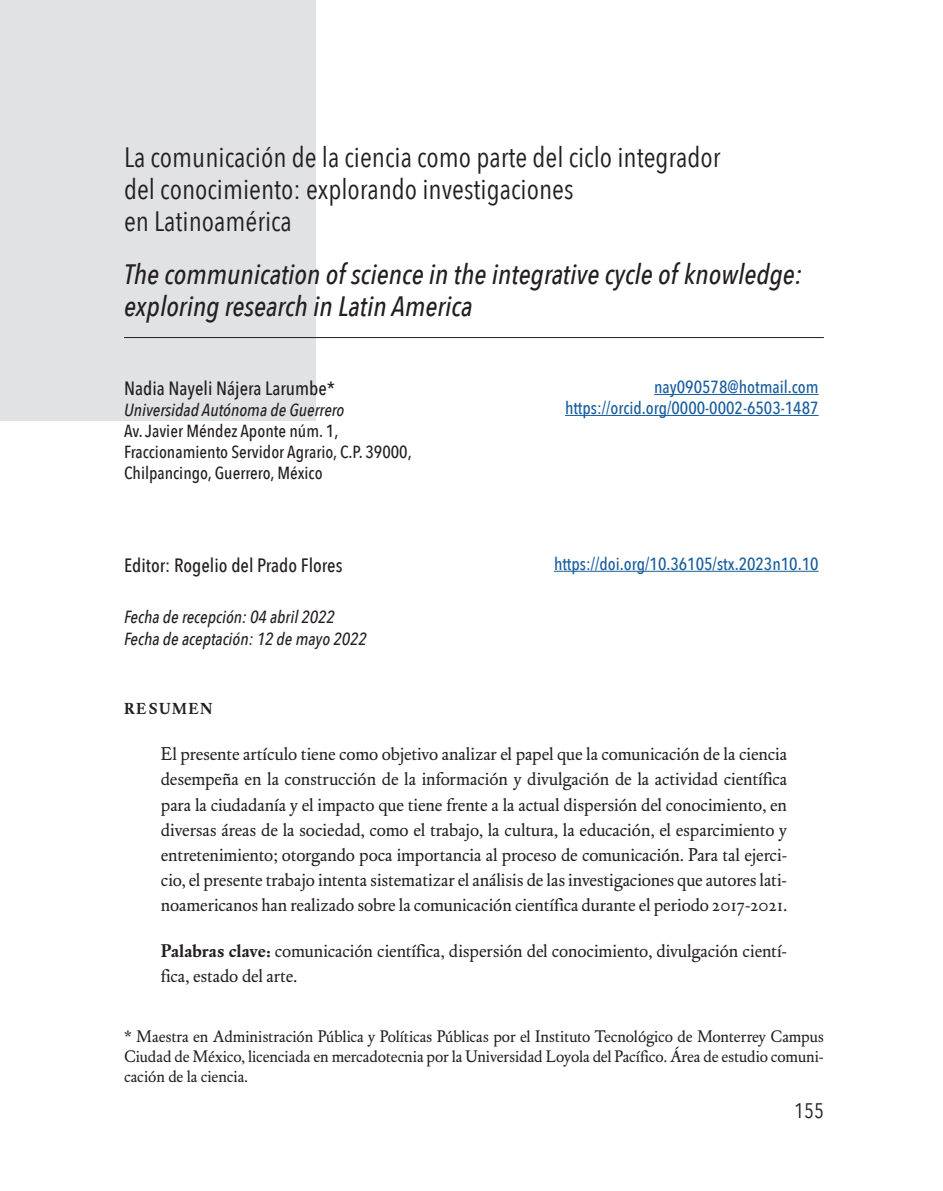
<style>
.page{position:relative;width:943px;height:1191px;background:#fff}
.page>*{position:absolute;margin:0;border:0;box-sizing:border-box;transform-origin:0 0}
.t1{font:28px/32px "Avenir Next Condensed";color:#231f20}
.t2{font:italic 500 28px/32px "Avenir Next Condensed";color:#231f20}
.t3{font:21px "Avenir Next Condensed";color:#231f20}
.t4{font:500 19.25px "Avenir Next Condensed";color:#231f20}
.t5{font:18.38px/25px "DTL Elzevir ST";color:#231f20;text-align:justify}
.t6{font:500 17.5px/21px "Avenir Next Condensed";color:#175d9e;text-align:right}
.t7{font:500 17.5px/21px "Avenir Next Condensed";color:#231f20}
.t8{font:italic 500 17.5px/21.5px "Avenir Next Condensed";color:#231f20}
.t9{font:16.62px/20.1px "DTL Elzevir ST";color:#231f20;text-align:justify}
.t10{font:700 15.92px "DTL Elzevir ST";letter-spacing:.07em;color:#231f20}
.s1{font-weight:700}
</style>
<div class="page">
<div style="left:0;top:0;width:315px;height:420px;background:#e1e2e4"></div>
<hr style="left:124px;top:337px;width:699px;height:1px;background:#231f20">
<hr style="left:654px;top:394px;width:164px;height:1px;background:#175d9e">
<hr style="left:565px;top:415px;width:253px;height:1px;background:#175d9e">
<hr style="left:554px;top:571px;width:264px;height:1px;background:#175d9e">
<h1 class="t1" style="left:124px;top:140px;width:598px">La comunicación de la ciencia como parte del ciclo integrador del conocimiento: explorando investigaciones<br>en Latinoamérica</h1>
<h1 class="t2" style="left:124px;top:258px;width:679px">The communication of science in the integrative cycle of knowledge: exploring research in Latin America</h1>
<p class="t4" style="left:124px;top:376px;width:218px">Nadia Nayeli Nájera Larumbe*<sup>1</sup></p>
<p class="t8" style="left:124px;top:399px;width:222px">Universidad Autónoma de Guerrero</p>
<p class="t7" style="left:124px;top:420px;width:289px">Av. Javier Méndez Aponte núm. 1,<br>Fraccionamiento Servidor Agrario, C.P. 39000,<br>Chilpancingo, Guerrero, México</p>
<p class="t6" style="left:565px;top:376px;width:255px">nay090578@hotmail.com https://orcid.org/0000-0002-6503-1487</p>
<p class="t4" style="left:124px;top:553px;width:220px">Editor: Rogelio del Prado Flores</p>
<p class="t6" style="left:554px;top:553px;width:266px">https://doi.org/10.36105/stx.2023n10.10</p>
<p class="t8" style="left:124px;top:606px;width:244px">Fecha de recepción: 04 abril 2022<br>Fecha de aceptación: 12 de mayo 2022</p>
<p class="t10" style="left:124px;top:699px;width:90px">RESUMEN</p>
<p class="t5" style="left:161px;top:742px;width:628px">El presente artículo tiene como objetivo analizar el papel que la comunicación de la ciencia desempeña en la construcción de la información y divulgación de la actividad científica para la ciudadanía y el impacto que tiene frente a la actual dispersión del conocimiento, en diversas áreas de la sociedad, como el trabajo, la cultura, la educación, el esparcimiento y entretenimiento; otorgando poca importancia al proceso de comunicación. Para tal ejerci&shy;cio, el presente trabajo intenta sistematizar el análisis de las investigaciones que autores lati&shy;noamericanos han realizado sobre la comunicación científica durante el periodo 2017-2021.</p>
<p class="t5" style="left:161px;top:938px;width:627px"><span class="s1">Palabras clave:</span> comunicación científica, dispersión del conocimiento, divulgación cientí&shy;fica, estado del arte.</p>
<p class="t9" style="left:124px;top:1026px;width:701px">* Maestra en Administración Pública y Políticas Públicas por el Instituto Tecnológico de Monterrey Campus Ciudad de México, licenciada en mercadotecnia por la Universidad Loyola del Pacífico. Área de estudio comuni&shy;cación de la ciencia.</p>
<p class="t3" style="left:794px;top:1092px;width:31px">155</p>
</div>
